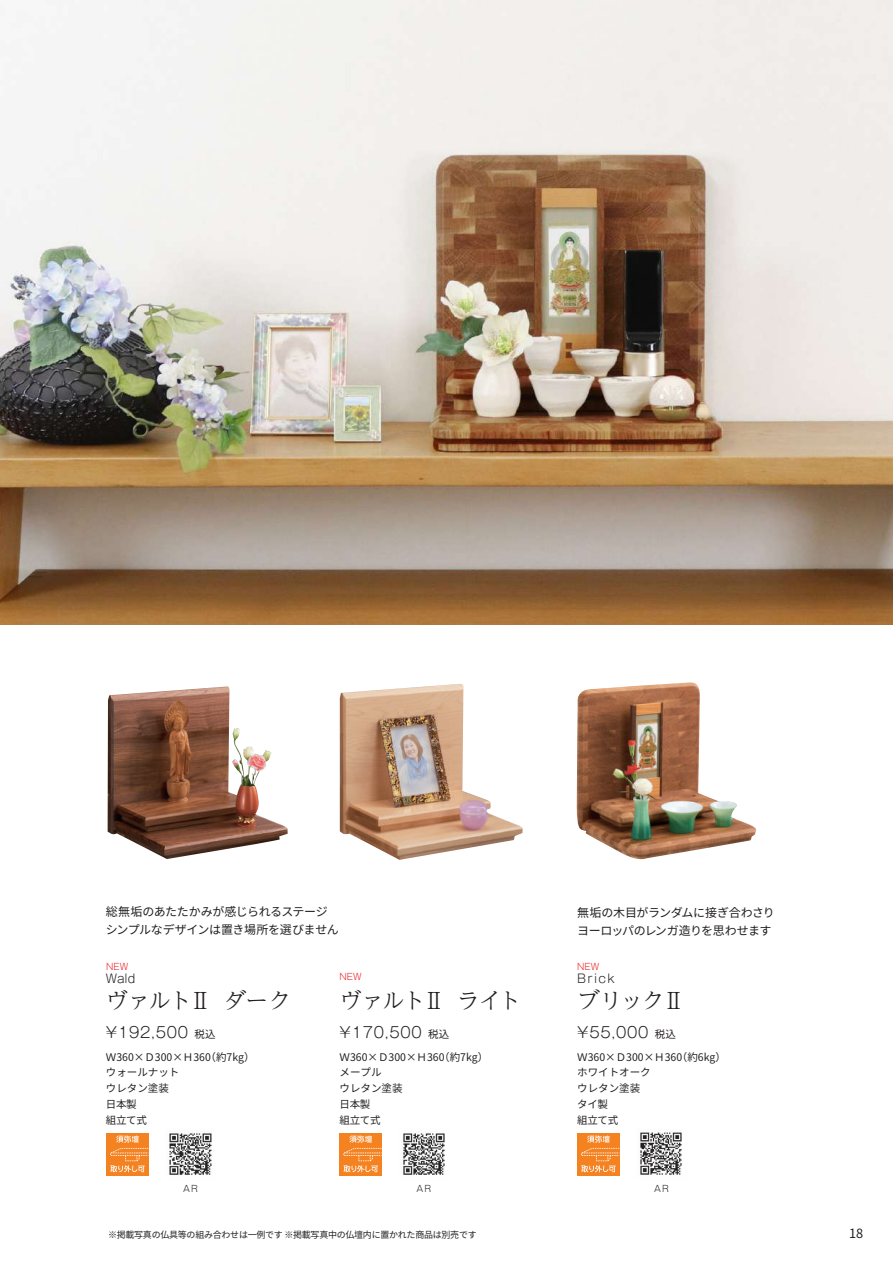
<style>
.page{position:relative;width:893px;height:1265px;background:#fff}
.page>*{position:absolute;margin:0;border:0;box-sizing:border-box;transform-origin:0 0}
.t1{font:300 22.5px "UD Reimin Pr 6 N";letter-spacing:-.07em;color:#231f20}
.t2{font:300 22.5px "UD Reimin Pr 6 N";letter-spacing:-.05em;color:#231f20}
.t3{font:300 15px "Gothic MB101 Pr 6 N";letter-spacing:.05em;color:#231f20}
.t4{font:12.75px "Noto Sans JP";color:#231f20}
.t5{font:12px/18px "Noto Sans JP";letter-spacing:-.03em;color:#231f20}
.t6{font:300 12px "Gothic MB101 Pr 6 N";letter-spacing:.105em;color:#231f20}
.t7{font:10.5px/15.8px "Noto Sans JP";color:#231f20}
.t8{font:9px "Noto Sans JP";letter-spacing:-.03em;color:#231f20}
.t9{font:300 9px "Gothic MB101 Pr 6 N";color:#ee1d23}
.t10{font:300 9px "Gothic MB101 Pr 6 N";color:#231f20}
.s1{font-family:"Noto Sans JP";font-weight:400;font-size:10.5px}
</style>
<div class="page">
<img style="left:0;top:0;width:893px;height:624px">
<img style="left:345px;top:397px;width:24px;height:33px">
<div style="left:106px;top:1133px;width:43px;height:43px;background:#f58220"></div>
<svg style="left:110px;top:1135px;width:38px;height:37px"></svg>
<div style="left:340px;top:1133px;width:42px;height:43px;background:#f58220"></div>
<svg style="left:343px;top:1135px;width:39px;height:37px"></svg>
<div style="left:577px;top:1133px;width:43px;height:43px;background:#f58220"></div>
<svg style="left:581px;top:1135px;width:38px;height:37px"></svg>
<img style="left:108px;top:686px;width:180px;height:173px">
<img style="left:340px;top:684px;width:183px;height:176px">
<img style="left:576px;top:682px;width:180px;height:178px">
<img style="left:169px;top:1133px;width:43px;height:42px">
<img style="left:640px;top:1132px;width:42px;height:43px">
<img style="left:403px;top:1133px;width:42px;height:42px">
<p class="t5" style="left:106px;top:903px;width:234px">総無垢のあたたかみが感じられるステージシンプルなデザインは置き場所を選びません</p>
<p class="t9" style="left:106px;top:959px;width:23px">NEW</p>
<p class="t6" style="left:106px;top:969px;width:31px">Wald</p>
<h1 class="t2" style="left:106px;top:982px;width:187px">ヴァルトⅡ ダーク</h1>
<h2 class="t3" style="left:106px;top:1019px;width:111px">¥192,500 <span class="s1">税込</span></h2>
<p class="t7" style="left:106px;top:1049px;width:150px">Ｗ360×Ｄ300×Ｈ360（約7kg）ウォールナット<br>ウレタン塗装<br>日本製<br>組立て式</p>
<p class="t9" style="left:340px;top:970px;width:23px">NEW</p>
<h1 class="t1" style="left:340px;top:982px;width:183px">ヴァルトⅡ ライト</h1>
<h2 class="t3" style="left:340px;top:1019px;width:111px">¥170,500 <span class="s1">税込</span></h2>
<p class="t7" style="left:340px;top:1049px;width:150px">Ｗ360×Ｄ300×Ｈ360（約7kg）メープル<br>ウレタン塗装<br>日本製<br>組立て式</p>
<p class="t5" style="left:577px;top:904px;width:199px">無垢の木目がランダムに接ぎ合わさりヨーロッパのレンガ造りを思わせます</p>
<p class="t9" style="left:577px;top:959px;width:23px">NEW</p>
<p class="t6" style="left:577px;top:969px;width:39px">Brick</p>
<h1 class="t1" style="left:577px;top:982px;width:109px">ブリックⅡ</h1>
<h2 class="t3" style="left:577px;top:1019px;width:100px">¥55,000 <span class="s1">税込</span></h2>
<p class="t7" style="left:577px;top:1049px;width:150px">Ｗ360×Ｄ300×Ｈ360（約6kg）ホワイトオーク<br>ウレタン塗装<br>タイ製<br>組立て式</p>
<p class="t10" style="left:183px;top:1182px;width:16px">AR</p>
<p class="t10" style="left:654px;top:1181px;width:16px">AR</p>
<p class="t10" style="left:416px;top:1182px;width:16px">AR</p>
<p class="t8" style="left:108px;top:1230px;width:370px">※掲載写真の仏具等の組み合わせは一例です ※掲載写真中の仏壇内に置かれた商品は別売です</p>
<p class="t4" style="left:849px;top:1226px;width:16px">18</p>
</div>
